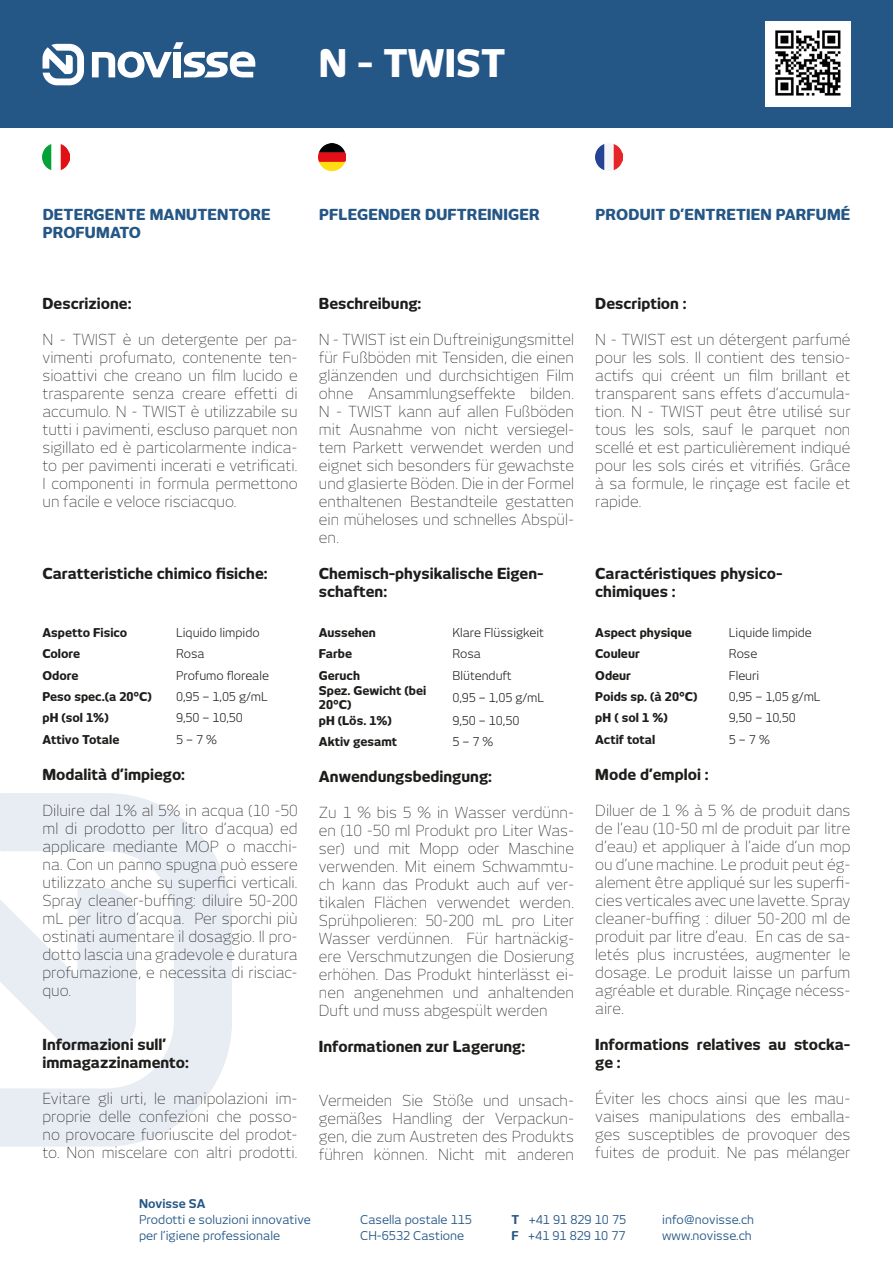
<style>
.page{position:relative;width:893px;height:1263px;background:#fff}
.page>*{position:absolute;margin:0;border:0;box-sizing:border-box;transform-origin:0 0}
.t1{font:800 37.5px "New June";color:#fff}
.t2{font:15px/18px "New June Fine";color:#1d1d1b;text-align:justify}
.t3{font:800 15px/18px "New June";color:#1d1d1b}
.t4{font:800 15px/18px "New June";letter-spacing:.01em;color:#245686}
.t5{font:800 12px/14.4px "New June";color:#1d1d1b}
.t6{font:12px "New June";color:#1d1d1b}
.t7{font:12px/15.1px "New June";color:#245686}
.t8{font:700 12px "New June";color:#245686}
.s1{font-weight:700}
</style>
<div class="page">
<div style="left:0;top:0;width:893px;height:128px;background:#245686"></div>
<img style="left:43px;top:144px;width:26px;height:26px">
<img style="left:595px;top:144px;width:27px;height:26px">
<img style="left:319px;top:143px;width:27px;height:27px">
<svg style="left:92px;top:42px;width:163px;height:36px"></svg>
<svg style="left:43px;top:44px;width:41px;height:41px"></svg>
<svg style="left:0;top:793px;width:232px;height:353px;fill:#e8ecf3"></svg>
<img style="left:765px;top:21px;width:85px;height:84px">
<p class="t1" style="left:319px;top:42px;width:188px">N - TWIST</p>
<p class="t4" style="left:43px;top:205px;width:229px">DETERGENTE MANUTENTORE<br>PROFUMATO</p>
<p class="t4" style="left:319px;top:205px;width:222px">PFLEGENDER DUFTREINIGER</p>
<p class="t4" style="left:595px;top:205px;width:256px">PRODUIT D’ENTRETIEN PARFUMÉ</p>
<p class="t3" style="left:43px;top:295px;width:90px">Descrizione:</p>
<p class="t2" style="left:43px;top:331px;width:257px">N - TWIST è un detergente per pa&shy;vimenti profumato, contenente ten&shy;sioattivi che creano un film lucido e trasparente senza creare effetti di accumulo. N - TWIST è utilizzabile su tutti i pavimenti, escluso parquet non sigillato ed è particolarmente indica&shy;to per pavimenti incerati e vetrificati.<br>I componenti in formula permettono un facile e veloce risciacquo.</p>
<p class="t3" style="left:43px;top:565px;width:227px">Caratteristiche chimico fisiche:</p>
<p class="t5" style="left:43px;top:625px;width:86px">Aspetto Fisico</p>
<p class="t6" style="left:176px;top:625px;width:85px">Liquido limpido</p>
<p class="t5" style="left:43px;top:646px;width:39px">Colore</p>
<p class="t6" style="left:176px;top:647px;width:30px">Rosa</p>
<p class="t5" style="left:43px;top:668px;width:38px">Odore</p>
<p class="t6" style="left:176px;top:668px;width:94px">Profumo floreale</p>
<p class="t5" style="left:43px;top:689px;width:111px">Peso spec.(a 20°C)</p>
<p class="t6" style="left:176px;top:689px;width:93px">0,95 – 1,05 g/mL</p>
<p class="t5" style="left:43px;top:710px;width:68px">pH (sol 1%)</p>
<p class="t6" style="left:176px;top:711px;width:68px">9,50 – 10,50</p>
<p class="t5" style="left:43px;top:732px;width:78px">Attivo Totale</p>
<p class="t6" style="left:176px;top:732px;width:42px">5 – 7 %</p>
<p class="t3" style="left:43px;top:765px;width:144px">Modalità d’impiego:</p>
<p class="t2" style="left:43px;top:801px;width:257px">Diluire dal 1% al 5% in acqua (10 -50 ml di prodotto per litro d’acqua) ed applicare mediante MOP o macchi&shy;na. Con un panno spugna può essere utilizzato anche su superfici verticali.<br>Spray cleaner-buffing: diluire 50-200 mL per litro d’acqua. Per sporchi più ostinati aumentare il dosaggio. Il pro&shy;dotto lascia una gradevole e duratura profumazione, e necessita di risciac&shy;quo.</p>
<p class="t3" style="left:43px;top:1035px;width:125px">Informazioni sull’</p>
<p class="t3" style="left:43px;top:1053px;width:148px">immagazzinamento:</p>
<p class="t2" style="left:43px;top:1089px;width:257px">Evitare gli urti, le manipolazioni im&shy;proprie delle confezioni che posso&shy;no provocare fuoriuscite del prodot&shy;to. Non miscelare con altri prodotti.</p>
<p class="t3" style="left:319px;top:295px;width:104px">Beschreibung:</p>
<p class="t2" style="left:319px;top:331px;width:257px">N - TWIST ist ein Duftreinigungsmittel für Fußböden mit Tensiden, die einen glänzenden und durchsichtigen Film ohne Ansammlungseffekte bilden.<br>N - TWIST kann auf allen Fußböden mit Ausnahme von nicht versiegel&shy;tem Parkett verwendet werden und eignet sich besonders für gewachste und glasierte Böden. Die in der Formel enthaltenen Bestandteile gestatten ein müheloses und schnelles Abspül&shy;en.</p>
<p class="t3" style="left:319px;top:565px;width:226px">Chemisch-physikalische Eigen&shy;schaften:</p>
<p class="t5" style="left:319px;top:625px;width:58px">Aussehen</p>
<p class="t6" style="left:452px;top:625px;width:93px">Klare Flüssigkeit</p>
<p class="t5" style="left:319px;top:646px;width:35px">Farbe</p>
<p class="t6" style="left:452px;top:647px;width:30px">Rosa</p>
<p class="t5" style="left:319px;top:668px;width:43px">Geruch</p>
<p class="t6" style="left:452px;top:668px;width:61px">Blütenduft</p>
<p class="t5" style="left:319px;top:683px;width:109px">Spez. Gewicht (bei<br>20°C)</p>
<p class="t6" style="left:452px;top:691px;width:93px">0,95 – 1,05 g/mL</p>
<p class="t5" style="left:319px;top:713px;width:75px">pH (Lös. 1%)</p>
<p class="t6" style="left:452px;top:713px;width:68px">9,50 – 10,50</p>
<p class="t5" style="left:319px;top:734px;width:80px">Aktiv gesamt</p>
<p class="t6" style="left:452px;top:734px;width:42px">5 – 7 %</p>
<p class="t3" style="left:319px;top:767px;width:175px">Anwendungsbedingung:</p>
<p class="t2" style="left:319px;top:803px;width:257px">Zu 1 % bis 5 % in Wasser verdünn&shy;en (10 -50 ml Produkt pro Liter Was&shy;ser) und mit Mopp oder Maschine verwenden. Mit einem Schwammtu&shy;ch kann das Produkt auch auf ver&shy;tikalen Flächen verwendet werden.<br>Sprühpolieren: 50-200 mL pro Liter Wasser verdünnen. Für hartnäckig&shy;ere Verschmutzungen die Dosierung erhöhen. Das Produkt hinterlässt ei&shy;nen angenehmen und anhaltenden Duft und muss abgespült werden</p>
<p class="t3" style="left:319px;top:1037px;width:208px">Informationen zur Lagerung:</p>
<p class="t2" style="left:319px;top:1091px;width:257px">Vermeiden Sie Stöße und unsach&shy;gemäßes Handling der Verpackun&shy;gen, die zum Austreten des Produkts führen können. Nicht mit anderen</p>
<p class="t3" style="left:595px;top:295px;width:93px">Description :</p>
<p class="t2" style="left:595px;top:331px;width:257px">N - TWIST est un détergent parfumé pour les sols. Il contient des tensio&shy;actifs qui créent un film brillant et transparent sans effets d’accumula&shy;tion. N - TWIST peut être utilisé sur tous les sols, sauf le parquet non scellé et est particulièrement indiqué pour les sols cirés et vitrifiés. Grâce à sa formule, le rinçage est facile et rapide.</p>
<p class="t3" style="left:595px;top:565px;width:189px">Caractéristiques physico-</p>
<p class="t3" style="left:595px;top:583px;width:82px">chimiques :</p>
<p class="t5" style="left:595px;top:625px;width:98px">Aspect physique</p>
<p class="t6" style="left:729px;top:625px;width:85px">Liquide limpide</p>
<p class="t5" style="left:595px;top:646px;width:46px">Couleur</p>
<p class="t6" style="left:729px;top:647px;width:30px">Rose</p>
<p class="t5" style="left:595px;top:668px;width:37px">Odeur</p>
<p class="t6" style="left:729px;top:668px;width:32px">Fleuri</p>
<p class="t5" style="left:595px;top:689px;width:104px">Poids sp. (à 20°C)</p>
<p class="t6" style="left:729px;top:689px;width:93px">0,95 – 1,05 g/mL</p>
<p class="t5" style="left:595px;top:710px;width:74px">pH ( sol 1 %)</p>
<p class="t6" style="left:729px;top:711px;width:68px">9,50 – 10,50</p>
<p class="t5" style="left:595px;top:732px;width:62px">Actif total</p>
<p class="t6" style="left:729px;top:732px;width:42px">5 – 7 %</p>
<p class="t3" style="left:595px;top:765px;width:115px">Mode d’emploi :</p>
<p class="t2" style="left:595px;top:801px;width:257px">Diluer de 1 % à 5 % de produit dans de l’eau (10-50 ml de produit par litre d’eau) et appliquer à l’aide d’un mop ou d’une machine. Le produit peut ég&shy;alement être appliqué sur les superfi&shy;cies verticales avec une lavette. Spray cleaner-buffing : diluer 50-200 ml de produit par litre d’eau. En cas de sa&shy;letés plus incrustées, augmenter le dosage. Le produit laisse un parfum agréable et durable. Rinçage nécess&shy;aire.</p>
<p class="t3" style="left:595px;top:1035px;width:257px">Informations relatives au stocka&shy;ge :</p>
<p class="t2" style="left:595px;top:1089px;width:257px">Éviter les chocs ainsi que les mau&shy;vaises manipulations des emballa&shy;ges susceptibles de provoquer des fuites de produit. Ne pas mélanger</p>
<p class="t8" style="left:139px;top:1197px;width:68px">Novisse SA</p>
<p class="t7" style="left:139px;top:1212px;width:173px">Prodotti e soluzioni innovative per l’igiene professionale</p>
<p class="t7" style="left:360px;top:1212px;width:113px">Casella postale 115<br>CH-6532 Castione</p>
<p class="t7" style="left:512px;top:1212px;width:116px"><span class="s1">T</span> +41 91 829 10 75<br><span class="s1">F</span> +41 91 829 10 77</p>
<p class="t7" style="left:662px;top:1212px;width:93px">info@novisse.ch www.novisse.ch</p>
</div>
